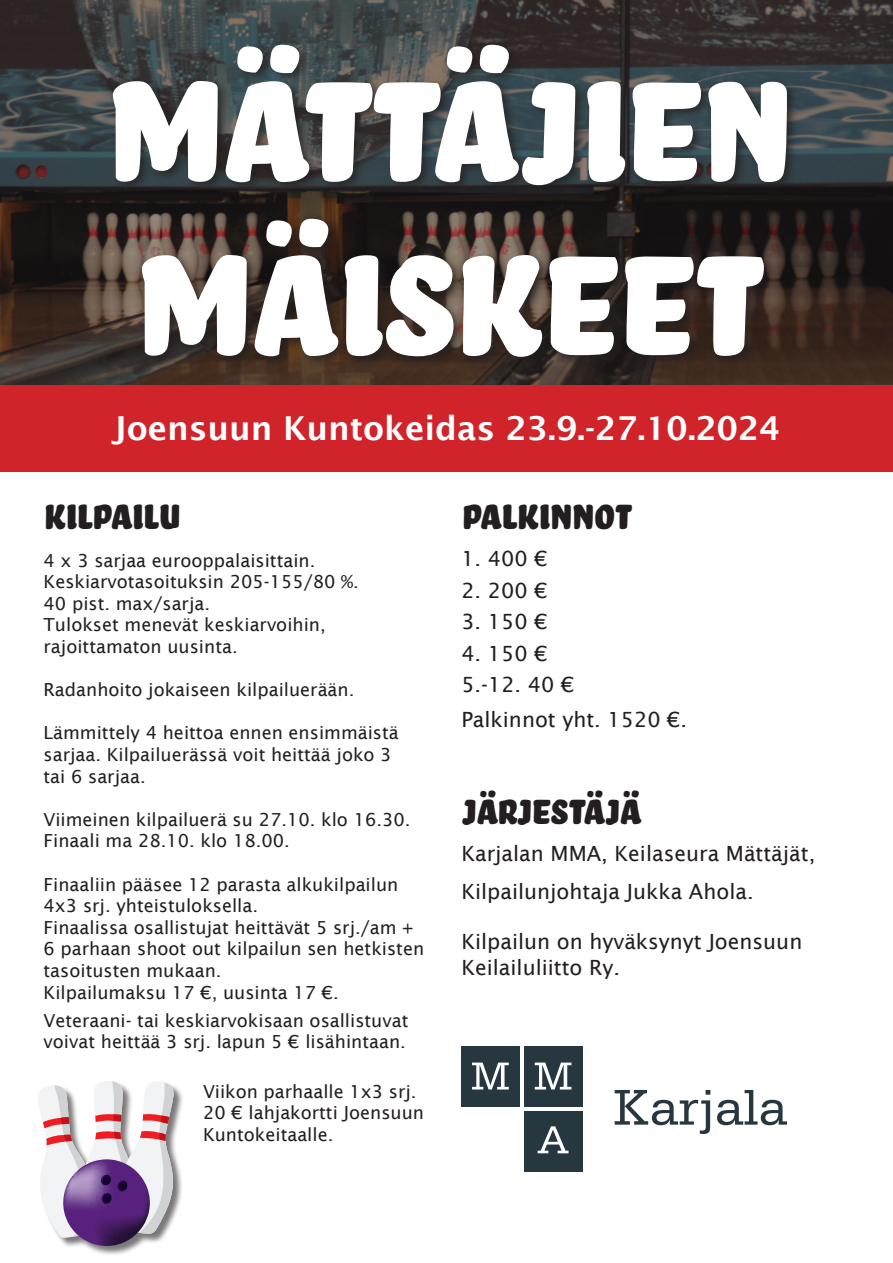
<style>
.page{position:relative;width:893px;height:1263px;background:#fff}
.page>*{position:absolute;margin:0;border:0;box-sizing:border-box;transform-origin:0 0}
.t1{font:183px/174px "Bello Caps Pro";color:#fff}
.t2{font:45px "Bello Caps Pro";color:#231f20}
.t3{font:600 33px "Lucida Sans";color:#fff}
.t4{font:21px/25.2px "Lucida Sans";color:#231f20}
.t5{font:18px/21.6px "Lucida Sans";color:#231f20}
</style>
<div class="page">
<svg style="left:0;top:0;width:893px;height:385px;background:#363331"></svg>
<div style="left:0;top:385px;width:893px;height:86px;background:#d1232a"></div>
<div style="left:109px;top:41px;width:690px;height:328px;background:#231f20;opacity:.75"></div>
<div style="left:38px;top:1082px;width:147px;height:174px;background:#231f20;opacity:.6"></div>
<svg style="left:38px;top:1081px;width:136px;height:165px"></svg>
<div style="left:461px;top:1046px;width:58px;height:60px;background:#27373f"></div>
<div style="left:524px;top:1046px;width:58px;height:60px;background:#27373f"></div>
<div style="left:524px;top:1111px;width:58px;height:60px;background:#27373f"></div>
<svg style="left:472px;top:1062px;width:37px;height:27px"></svg>
<svg style="left:535px;top:1062px;width:36px;height:27px"></svg>
<svg style="left:538px;top:1126px;width:31px;height:27px"></svg>
<svg style="left:615px;top:1090px;width:172px;height:44px"></svg>
<p class="t1" style="left:103px;top:38px;width:687px">MÄTTÄJIEN<br>MÄISKEET</p>
<p class="t3" style="left:113px;top:409px;width:669px">Joensuun Kuntokeidas 23.9.-27.10.2024</p>
<p class="t2" style="left:44px;top:489px;width:137px">Kilpailu</p>
<p class="t5" style="left:44px;top:549px;width:273px">4 x 3 sarjaa eurooppalaisittain.</p>
<p class="t5" style="left:44px;top:571px;width:317px">Keskiarvotasoituksin 205-155/80 %.<br>40 pist. max/sarja.<br>Tulokset menevät keskiarvoihin, rajoittamaton uusinta.</p>
<p class="t5" style="left:44px;top:679px;width:312px">Radanhoito jokaiseen kilpailuerään.</p>
<p class="t5" style="left:44px;top:722px;width:357px">Lämmittely 4 heittoa ennen ensimmäistä sarjaa. Kilpailuerässä voit heittää joko 3 tai 6 sarjaa.</p>
<p class="t5" style="left:44px;top:808px;width:369px">Viimeinen kilpailuerä su 27.10. klo 16.30.</p>
<p class="t5" style="left:44px;top:830px;width:248px">Finaali ma 28.10. klo 18.00.</p>
<p class="t5" style="left:44px;top:873px;width:356px">Finaaliin pääsee 12 parasta alkukilpailun<br>4x3 srj. yhteistuloksella.</p>
<p class="t5" style="left:44px;top:916px;width:382px">Finaalissa osallistujat heittävät 5 srj./am +<br>6 parhaan shoot out kilpailun sen hetkisten tasoitusten mukaan.</p>
<p class="t5" style="left:44px;top:981px;width:297px">Kilpailumaksu 17 €, uusinta 17 €.</p>
<p class="t5" style="left:44px;top:1010px;width:366px;line-height:21px">Veteraani- tai keskiarvokisaan osallistuvat voivat heittää 3 srj. lapun 5 € lisähintaan.</p>
<p class="t5" style="left:203px;top:1080px;width:223px">Viikon parhaalle 1x3 srj.<br>20 € lahjakortti Joensuun<br>Kuntokeitaalle.</p>
<p class="t2" style="left:461px;top:489px;width:171px">Palkinnot</p>
<p class="t4" style="left:461px;top:546px;width:88px">1. 400 €</p>
<p class="t4" style="left:461px;top:578px;width:88px">2. 200 €</p>
<p class="t4" style="left:461px;top:609px;width:88px">3. 150 €</p>
<p class="t4" style="left:461px;top:641px;width:88px">4. 150 €</p>
<p class="t4" style="left:461px;top:672px;width:115px">5.-12. 40 €</p>
<p class="t4" style="left:461px;top:707px;width:227px">Palkinnot yht. 1520 €.</p>
<p class="t2" style="left:461px;top:784px;width:180px">järjestäjä</p>
<p class="t4" style="left:461px;top:841px;width:355px">Karjalan MMA, Keilaseura Mättäjät,</p>
<p class="t4" style="left:461px;top:879px;width:294px">Kilpailunjohtaja Jukka Ahola.</p>
<p class="t4" style="left:461px;top:929px;width:342px">Kilpailun on hyväksynyt Joensuun<br>Keilailuliitto Ry.</p>
</div>
